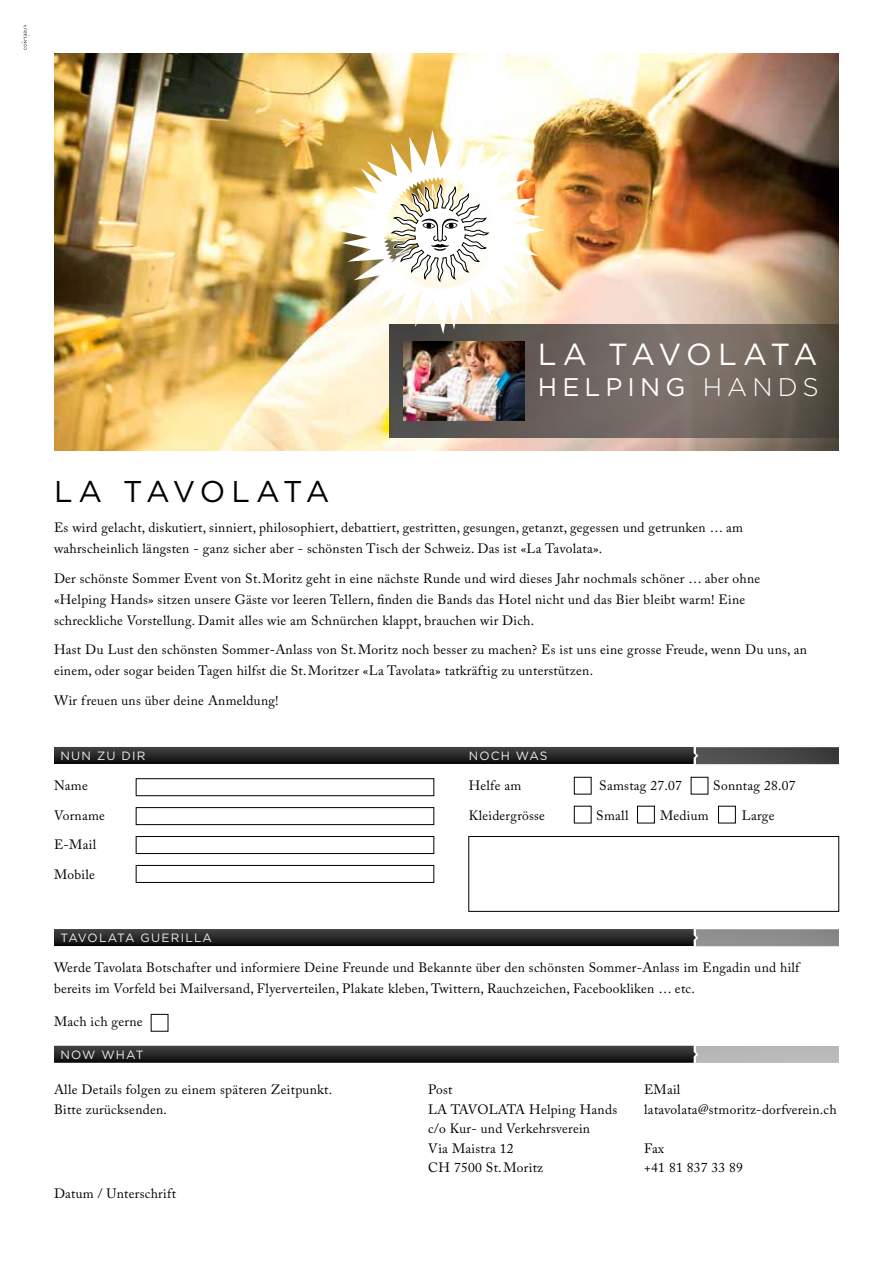
<style>
.page{position:relative;width:893px;height:1263px;background:#fff}
.page>*{position:absolute;margin:0;border:0;box-sizing:border-box;transform-origin:0 0}
.t1{font:30.45px "Gotham";letter-spacing:.135em;color:#fff}
.t2{font:30px "Gotham";letter-spacing:.135em;color:#000}
.t3{font:25.5px "Gotham";letter-spacing:.2em;color:#fff}
.t4{font:13.5px/21px "Adobe Caslon Pro";letter-spacing:.02em;color:#000}
.t5{font:12px "Gotham";letter-spacing:.1em;color:#efeff0}
.s1{font-weight:300}
</style>
<div class="page">
<img style="left:54px;top:54px;width:785px;height:396px">
<svg style="left:389px;top:324px;width:450px;height:114px;background:#6b615b"></svg>
<img style="left:404px;top:341px;width:120px;height:79px">
<svg style="left:335px;top:130px;width:210px;height:204px"></svg>
<svg style="left:21px;top:26px;width:9px;height:24px"></svg>
<svg style="left:54px;top:747px;width:785px;height:17px;background:#2e2e2f"></svg>
<svg style="left:54px;top:929px;width:785px;height:17px;background:#3b3a3b"></svg>
<svg style="left:54px;top:1046px;width:785px;height:17px;background:#444445"></svg>
<div style="left:136px;top:779px;width:298px;height:17px;border:1px solid #000"></div>
<div style="left:136px;top:807px;width:298px;height:18px;border:1px solid #000"></div>
<div style="left:136px;top:836px;width:298px;height:18px;border:1px solid #000"></div>
<div style="left:469px;top:836px;width:370px;height:75px;border:1px solid #000"></div>
<div style="left:136px;top:865px;width:298px;height:17px;border:1px solid #000"></div>
<div style="left:574px;top:777px;width:17px;height:17px;border:1px solid #000"></div>
<div style="left:691px;top:777px;width:17px;height:17px;border:1px solid #000"></div>
<h1 class="t1" style="left:538px;top:335px;width:281px">LA TAVOLATA</h1>
<h3 class="t3" style="left:538px;top:371px;width:282px">HELPING <span class="s1">HANDS</span></h3>
<h2 class="t2" style="left:54px;top:473px;width:277px">LA TAVOLATA</h2>
<p class="t4" style="left:54px;top:517px;width:691px">Es wird gelacht, diskutiert, sinniert, philosophiert, debattiert, gestritten, gesungen, getanzt, gegessen und getrunken … am wahrscheinlich längsten - ganz sicher aber - schönsten Tisch der Schweiz. Das ist «La Tavolata».</p>
<p class="t4" style="left:54px;top:567px;width:708px">Der schönste Sommer Event von St.Moritz geht in eine nächste Runde und wird dieses Jahr nochmals schöner … aber ohne «Helping Hands» sitzen unsere Gäste vor leeren Tellern, finden die Bands das Hotel nicht und das Bier bleibt warm! Eine schreckliche Vorstellung. Damit alles wie am Schnürchen klappt, brauchen wir Dich.</p>
<p class="t4" style="left:54px;top:639px;width:754px">Hast Du Lust den schönsten Sommer-Anlass von St.Moritz noch besser zu machen? Es ist uns eine grosse Freude, wenn Du uns, an einem, oder sogar beiden Tagen hilfst die St.Moritzer «La Tavolata» tatkräftig zu unterstützen.</p>
<p class="t4" style="left:54px;top:689px;width:226px">Wir freuen uns über deine Anmeldung!</p>
<p class="t5" style="left:61px;top:748px;width:87px">NUN ZU DIR</p>
<p class="t4" style="left:54px;top:771px;width:53px;line-height:29.5px">Name<br>Vorname<br>E-Mail<br>Mobile</p>
<p class="t5" style="left:61px;top:930px;width:153px">TAVOLATA GUERILLA</p>
<p class="t5" style="left:469px;top:748px;width:80px">NOCH WAS</p>
<p class="t4" style="left:469px;top:775px;width:54px">Helfe am</p>
<p class="t4" style="left:599px;top:775px;width:84px">Samstag 27.07</p>
<p class="t4" style="left:713px;top:775px;width:84px">Sonntag 28.07</p>
<p class="t4" style="left:469px;top:804px;width:78px">Kleidergrösse</p>
<p class="t4" style="left:596px;top:804px;width:34px">Small</p>
<p class="t4" style="left:660px;top:804px;width:50px">Medium</p>
<p class="t4" style="left:742px;top:804px;width:34px">Large</p>
<p class="t4" style="left:54px;top:957px;width:747px">Werde Tavolata Botschafter und informiere Deine Freunde und Bekannte über den schönsten Sommer-Anlass im Engadin und hilf bereits im Vorfeld bei Mailversand, Flyerverteilen, Plakate kleben, Twittern, Rauchzeichen, Facebookliken … etc.</p>
<p class="t4" style="left:54px;top:1010px;width:90px">Mach ich gerne</p>
<p class="t5" style="left:61px;top:1047px;width:85px">NOW WHAT</p>
<p class="t4" style="left:54px;top:1080px;width:280px;line-height:19.5px">Alle Details folgen zu einem späteren Zeitpunkt.<br>Bitte zurücksenden.</p>
<p class="t4" style="left:54px;top:1183px;width:124px">Datum / Unterschrift</p>
<p class="t4" style="left:428px;top:1079px;width:26px">Post</p>
<p class="t4" style="left:644px;top:1079px;width:38px">EMail</p>
<p class="t4" style="left:428px;top:1099px;width:190px">LA TAVOLATA Helping Hands</p>
<p class="t4" style="left:644px;top:1099px;width:194px">latavolata@stmoritz-dorfverein.ch</p>
<p class="t4" style="left:428px;top:1119px;width:163px;line-height:19.5px">c/o Kur- und Verkehrsverein<br>Via Maistra 12</p>
<p class="t4" style="left:644px;top:1138px;width:21px">Fax</p>
<p class="t4" style="left:428px;top:1157px;width:116px">CH 7500 St.Moritz</p>
<p class="t4" style="left:644px;top:1157px;width:100px">+41 81 837 33 89</p>
</div>
